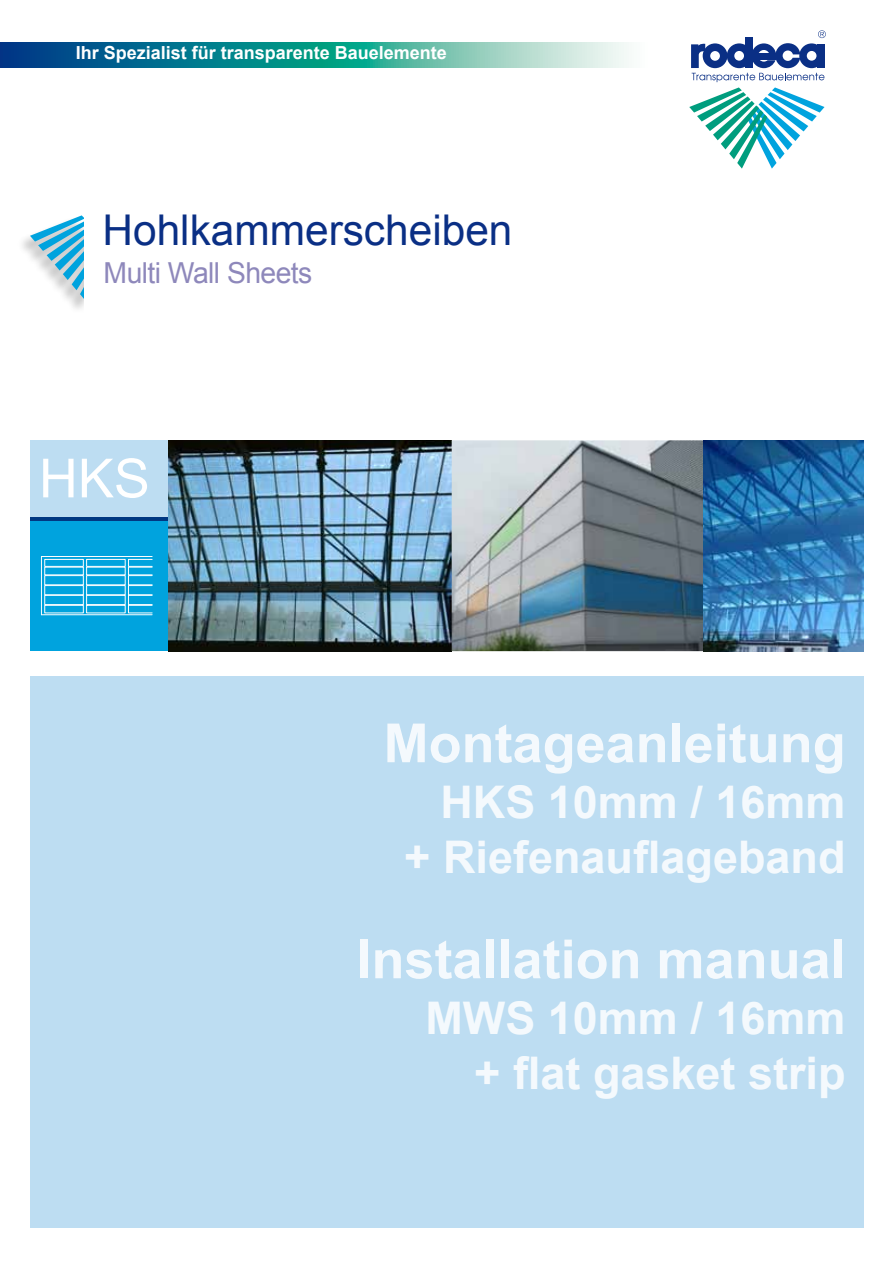
<style>
.page{position:relative;width:893px;height:1263px;background:#fff}
.page>*{position:absolute;margin:0;border:0;box-sizing:border-box;transform-origin:0 0}
.t1{font:700 54px "Arial";color:#fff}
.t2{font:54px "Arial";color:#fff}
.t3{font:700 45px/55.5px "Arial";color:#fff;text-align:right}
.t4{font:42.45px "Arial";color:#0a2f85}
.t5{font:28.95px "Arial";letter-spacing:-.02em;color:#8e88bb}
.t6{font:700 18px "Arial";color:#fff}
</style>
<div class="page">
<div style="left:30px;top:676px;width:833px;height:551px;background:#bdddf2"></div>
<div style="left:30px;top:441px;width:138px;height:76px;background:#bdddf2"></div>
<div style="left:30px;top:521px;width:138px;height:130px;background:#00a3de"></div>
<hr style="left:30px;top:517px;width:138px;height:3px;background:#003882">
<svg style="left:0;top:43px;width:629px;height:24px;background:#409ba2"></svg>
<svg style="left:689px;top:30px;width:137px;height:139px"></svg>
<img style="left:168px;top:440px;width:695px;height:211px">
<div style="left:16px;top:217px;width:96px;height:99px;background:#000;opacity:.29"></div>
<svg style="left:30px;top:215px;width:54px;height:85px"></svg>
<div style="left:84px;top:197px;width:31px;height:130px;background:#fff"></div>
<hr style="left:41px;top:614px;width:111px;height:1px;background:#fdfdfd">
<hr style="left:41px;top:556px;width:111px;height:1px;background:#fdfdfd">
<div style="left:45px;top:585px;width:38px;height:10px;border:1px solid #fdfdfd"></div>
<div style="left:45px;top:595px;width:38px;height:10px;border:1px solid #fdfdfd"></div>
<div style="left:45px;top:605px;width:38px;height:8px;border:1px solid #fdfdfd"></div>
<div style="left:45px;top:575px;width:38px;height:10px;border:1px solid #fdfdfd"></div>
<div style="left:45px;top:559px;width:38px;height:7px;border:1px solid #fdfdfd"></div>
<div style="left:87px;top:585px;width:38px;height:10px;border:1px solid #fdfdfd"></div>
<div style="left:87px;top:595px;width:38px;height:10px;border:1px solid #fdfdfd"></div>
<div style="left:87px;top:605px;width:38px;height:8px;border:1px solid #fdfdfd"></div>
<div style="left:87px;top:575px;width:38px;height:10px;border:1px solid #fdfdfd"></div>
<div style="left:87px;top:559px;width:38px;height:7px;border:1px solid #fdfdfd"></div>
<div style="left:128px;top:585px;width:24px;height:10px;border:1px solid #fdfdfd"></div>
<div style="left:128px;top:595px;width:24px;height:10px;border:1px solid #fdfdfd"></div>
<div style="left:128px;top:605px;width:24px;height:8px;border:1px solid #fdfdfd"></div>
<div style="left:128px;top:575px;width:24px;height:10px;border:1px solid #fdfdfd"></div>
<div style="left:128px;top:559px;width:24px;height:7px;border:1px solid #fdfdfd"></div>
<hr style="left:41px;top:556px;width:1px;height:59px;background:#fdfdfd">
<p class="t6" style="left:76px;top:41px;width:373px">Ihr Spezialist für transparente Bauelemente</p>
<p class="t4" style="left:102px;top:202px;width:411px">Hohlkammerscheiben</p>
<p class="t5" style="left:104px;top:253px;width:210px">Multi Wall Sheets</p>
<p class="t2" style="left:39px;top:443px;width:113px">HKS</p>
<p class="t1" style="left:384px;top:707px;width:464px">Montageanleitung</p>
<p class="t3" style="left:404px;top:775px;width:443px">HKS 10mm / 16mm + Riefenauflageband</p>
<p class="t1" style="left:356px;top:923px;width:491px">Installation manual</p>
<p class="t3" style="left:425px;top:991px;width:422px">MWS 10mm / 16mm + flat gasket strip</p>
</div>
